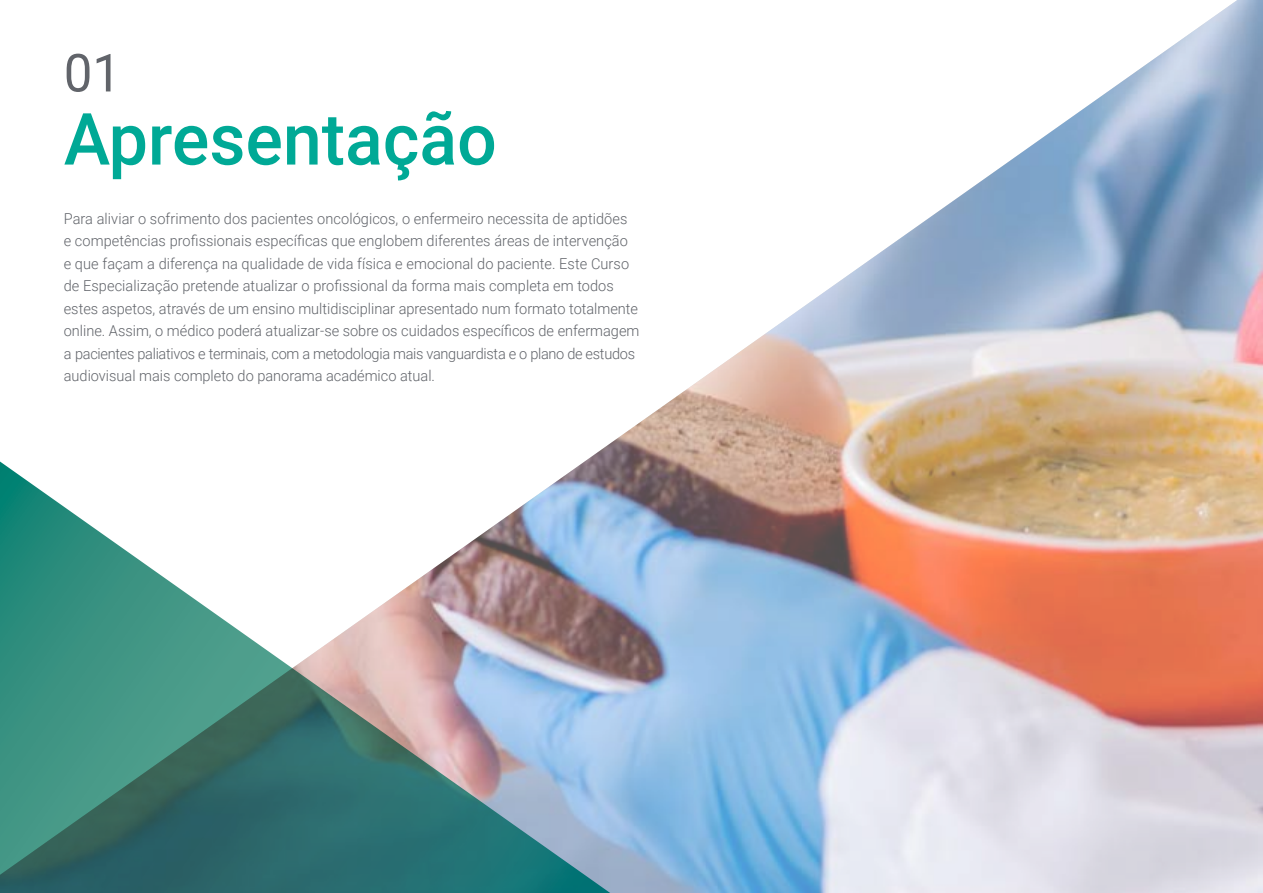
<style>
.page{position:relative;width:1263px;height:893px;background:#fff}
.page>*{position:absolute;margin:0;border:0;box-sizing:border-box;transform-origin:0 0}
.t1{font:500 72px "Roboto";color:#00a996}
.t2{font:52.5px "Roboto";color:#61646a}
.t3{font:300 15px/22.5px "Roboto";color:#61646a}
</style>
<div class="page">
<img style="left:606px;top:0;width:657px;height:893px">
<svg style="left:0;top:446px;width:640px;height:447px"></svg>
<h2 class="t2" style="left:64px;top:36px;width:59px">01</h2>
<h1 class="t1" style="left:64px;top:89px;width:435px">Apresentação</h1>
<p class="t3" style="left:64px;top:207px;width:577px">Para aliviar o sofrimento dos pacientes oncológicos, o enfermeiro necessita de aptidões<br>e competências profissionais específicas que englobem diferentes áreas de intervenção<br>e que façam a diferença na qualidade de vida física e emocional do paciente. Este Curso de Especialização pretende atualizar o profissional da forma mais completa em todos estes aspetos, através de um ensino multidisciplinar apresentado num formato totalmente online. Assim, o médico poderá atualizar-se sobre os cuidados específicos de enfermagem a pacientes paliativos e terminais, com a metodologia mais vanguardista e o plano de estudos audiovisual mais completo do panorama académico atual.</p>
</div>
